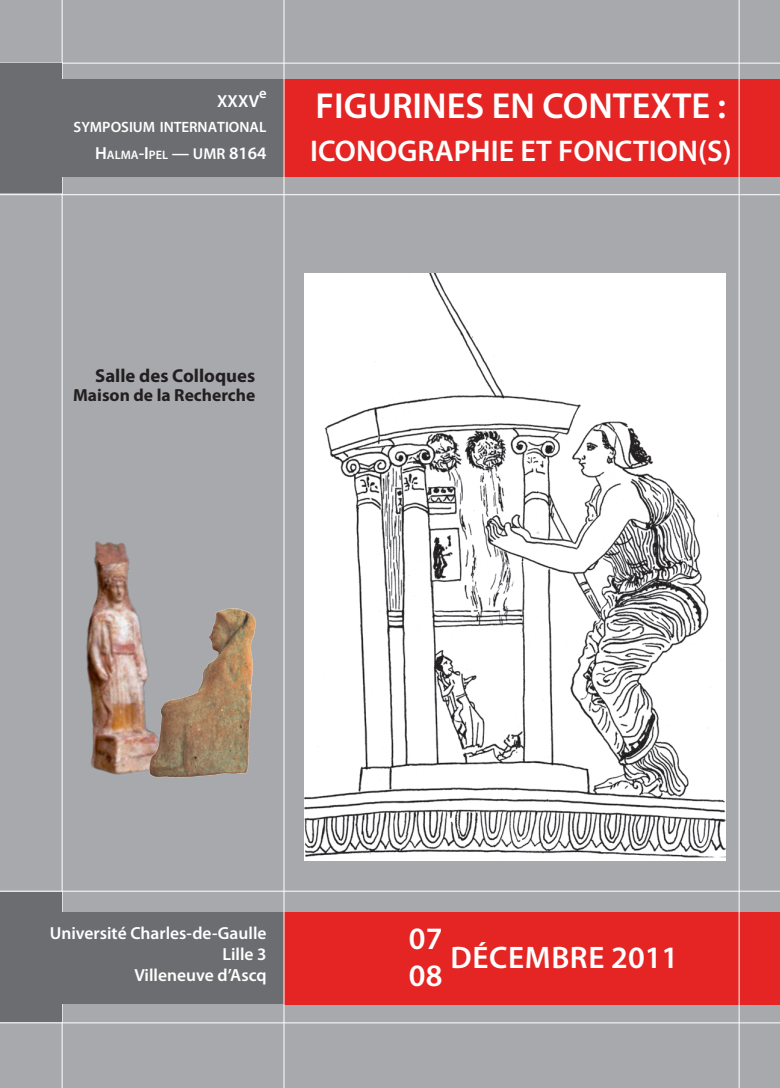
<style>
.page{position:relative;width:780px;height:1088px;background:#a8a9ad}
.page>*{position:absolute;margin:0;border:0;box-sizing:border-box;transform-origin:0 0}
.Titre{font:600 36.25px "Myriad Pro";color:#fff}
.Titre_du_document{font:600 31.25px "Myriad Pro";letter-spacing:.02em;color:#fff}
.Titre-2{font:600 30px "Myriad Pro";color:#fff}
.Corps_1_Droite{font:700 18.75px "Myriad Pro";color:#231f20}
.Corps_1_Droite-2{font:600 17.5px/21.2px "Myriad Pro";color:#fff;text-align:right}
.Corps_1_Droite-3{font:700 17.5px "Myriad Pro";color:#231f20}
.Titre-3{font:600 17.5px "Myriad Pro";color:#fff}
.Titre-4{font:600 15px "Myriad Pro";color:#fff}
.Titre-5{font:600 14.62px "Myriad Pro";color:#fff}
.Titre-6{font:600 12.25px "Myriad Pro";color:#fff}
.s1{font-size:17.5px}
.s2{font-size:15.75px}
</style>
<div class="page">
<hr style="left:0;top:63px;width:780px;height:1px;background:#fff">
<hr style="left:0;top:194px;width:780px;height:1px;background:#fff">
<hr style="left:62px;top:0;width:1px;height:1088px;background:#fff">
<img style="left:304px;top:274px;width:421px;height:586px">
<div style="left:0;top:79px;width:284px;height:98px;background:#6c6d70"></div>
<div style="left:0;top:912px;width:284px;height:92px;background:#6c6d70"></div>
<div style="left:0;top:892px;width:62px;height:130px;background:#6c6d70"></div>
<hr style="left:0;top:891px;width:780px;height:1px;background:#fff">
<hr style="left:0;top:1022px;width:780px;height:1px;background:#fff">
<div style="left:284px;top:79px;width:496px;height:98px;background:#e52524"></div>
<div style="left:284px;top:912px;width:496px;height:92px;background:#e52524"></div>
<img style="left:82px;top:533px;width:84px;height:250px">
<img style="left:146px;top:604px;width:109px;height:176px">
<hr style="left:284px;top:0;width:1px;height:1088px;background:#fff">
<div style="left:0;top:63px;width:62px;height:130px;background:#6c6d70"></div>
<hr style="left:738px;top:0;width:1px;height:1088px;background:#fff">
<p class="Titre-5" style="left:259px;top:84px;width:9px">e</p>
<p class="Titre-4" style="left:74px;top:118px;width:194px">SYMPOSIUM INTERNATIONAL</p>
<p class="Titre-6" style="left:95px;top:148px;width:173px"><span class="s1">H</span>ALMA<span class="s1">-I</span> PEL <span class="s1">—</span> <span class="s2">UMR</span> <span class="s1">8164</span></p>
<p class="Titre-3" style="left:217px;top:90px;width:44px">XXXV</p>
<p class="Titre" style="left:315px;top:83px;width:412px">FIGURINES EN CONTEXTE :</p>
<p class="Titre-2" style="left:310px;top:132px;width:423px">ICONOGRAPHIE ET FONCTION(S)</p>
<p class="Corps_1_Droite" style="left:95px;top:363px;width:162px">Salle des Colloques</p>
<p class="Corps_1_Droite-3" style="left:73px;top:384px;width:184px">Maison de la Recherche</p>
<p class="Corps_1_Droite-2" style="left:50px;top:922px;width:218px">Université Charles-de-Gaulle<br>Lille 3<br>Villeneuve d’Ascq</p>
<p class="Titre_du_document" style="left:409px;top:919px;width:35px">07</p>
<p class="Titre_du_document" style="left:409px;top:956px;width:35px">08</p>
<p class="Titre_du_document" style="left:450px;top:938px;width:229px">DÉCEMBRE 2011</p>
</div>
